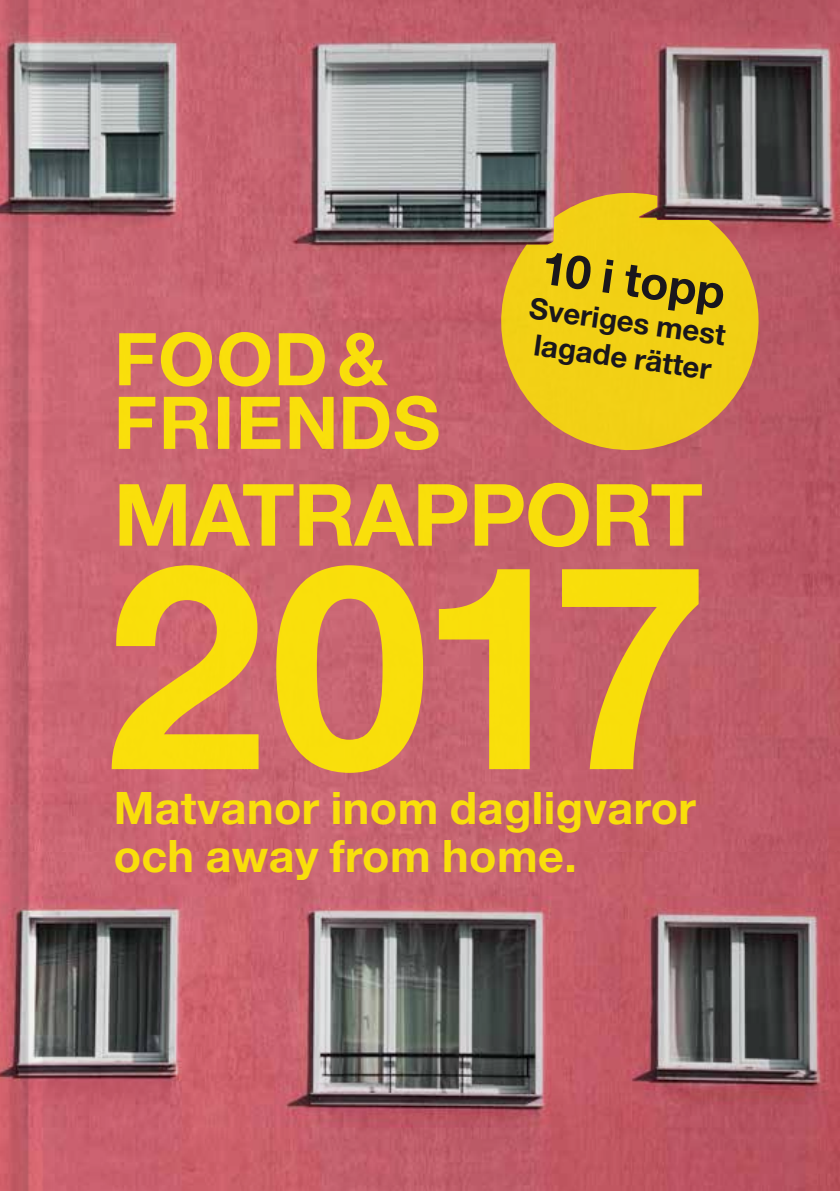
<style>
.page{position:relative;width:840px;height:1191px;background:#fff}
.page>*{position:absolute;margin:0;border:0;box-sizing:border-box;transform-origin:0 0}
.t1{font:700 86px "Helvetica Neue LT Std";letter-spacing:-.015em;color:#ffed00}
.t2{font:700 46.4px "Helvetica Neue LT Std";color:#1a171c}
.t3{font:700 44.8px/47.2px "Helvetica Neue LT Std";letter-spacing:.01em;color:#ffed00}
.t4{font:700 29.4px/35.8px "Helvetica Neue LT Std";color:#1a171c;text-align:center}
</style>
<div class="page">
<img style="left:0;top:0;width:839px;height:853px">
<img style="left:0;top:853px;width:839px;height:338px">
<svg style="left:490px;top:188px;width:275px;height:273px;background:#d8aa2f"></svg>
<svg style="left:119px;top:332px;width:319px;height:118px;background:#db9546"></svg>
<svg style="left:112px;top:565px;width:586px;height:208px;background:#dd9a41"></svg>
<p class="t2" style="left:545px;top:238px;width:186px;rotate:8deg">10 i topp</p>
<p class="t4" style="left:532px;top:289px;width:199px;rotate:8deg">Sveriges mest lagade rätter</p>
<h1 class="t1" style="left:113px;top:462px;width:590px">MATRAPPORT</h1>
<p class="t3" style="left:113px;top:784px;width:583px">Matvanor inom dagligvaror och away from home.</p>
</div>
